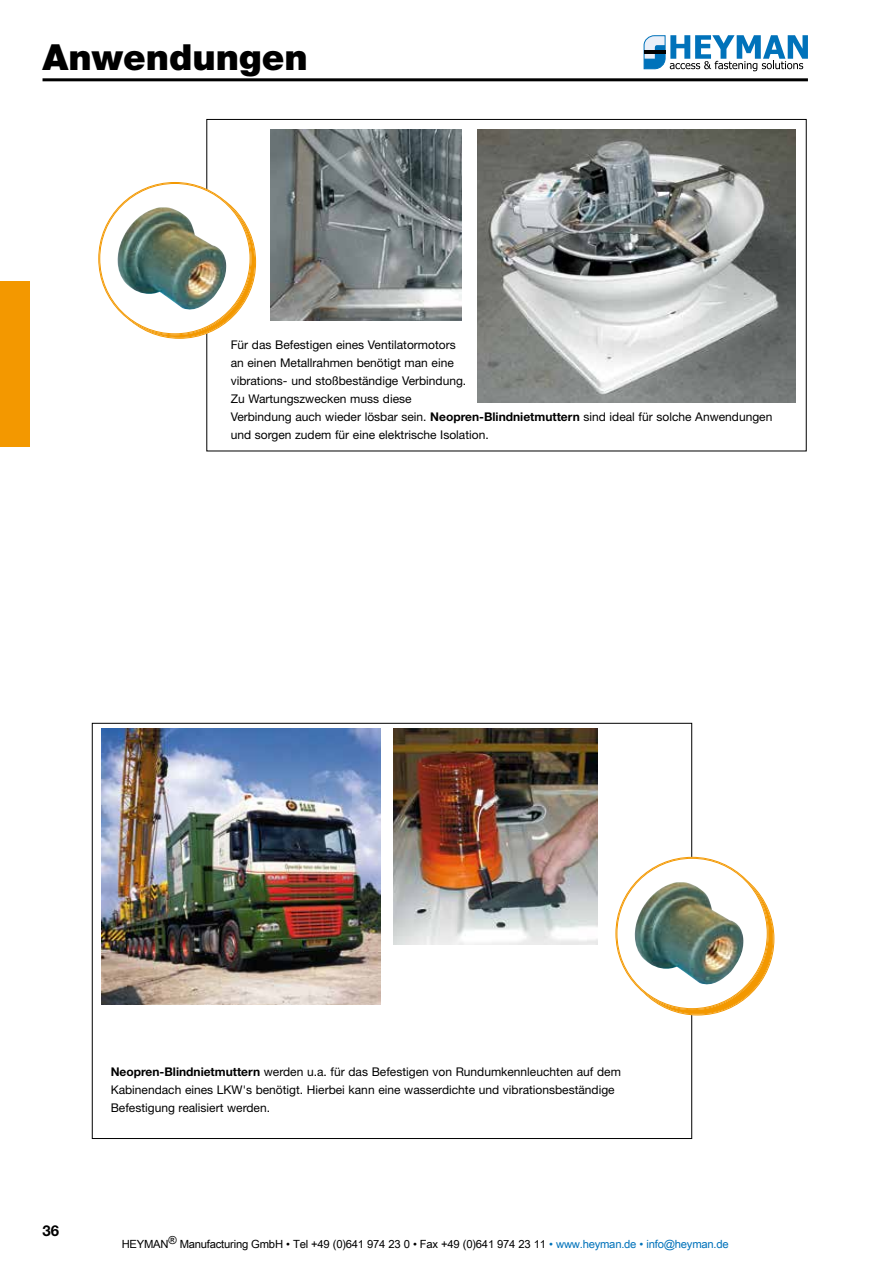
<style>
.page{position:relative;width:893px;height:1263px;background:#fff}
.page>*{position:absolute;margin:0;border:0;box-sizing:border-box;transform-origin:0 0}
.t1{font:900 36px "Helvetica Neue";color:#000}
.t2{font:700 15px "Helvetica Neue";color:#000}
.t3{font:12px/18px "Helvetica Neue";color:#000}
.t4{font:11.25px "Arial Unicode MS";letter-spacing:-.02em;color:#000}
.s1{font-weight:700}
.s2{color:#0072ba}
</style>
<div class="page">
<hr style="left:43px;top:78px;width:765px;height:3px;background:#000">
<svg style="left:644px;top:35px;width:164px;height:36px"></svg>
<hr style="left:644px;top:51px;width:22px;height:3px;background:#000">
<img style="left:393px;top:729px;width:204px;height:215px">
<svg style="left:622px;top:863px;width:151px;height:151px"></svg>
<div style="left:616px;top:858px;width:152px;height:151px;background:#fff;border-radius:50%"></div>
<img style="left:623px;top:882px;width:121px;height:106px">
<img style="left:102px;top:729px;width:279px;height:275px">
<div style="left:0;top:281px;width:30px;height:165px;background:#f39800"></div>
<img style="left:477px;top:130px;width:319px;height:273px">
<img style="left:270px;top:130px;width:191px;height:191px">
<svg style="left:104px;top:186px;width:151px;height:152px"></svg>
<div style="left:99px;top:183px;width:152px;height:151px;background:#fff;border-radius:50%"></div>
<img style="left:105px;top:207px;width:122px;height:106px">
<h1 class="t1" style="left:43px;top:36px;width:267px">Anwendungen</h1>
<p class="t3" style="left:231px;top:336px;width:543px">Für das Befestigen eines Ventilatormotors<br>an einen Metallrahmen benötigt man eine<br>vibrations- und stoßbeständige Verbindung.<br>Zu Wartungszwecken muss diese<br>Verbindung auch wieder lösbar sein. <span class="s1">Neopren-Blindnietmuttern</span> sind ideal für solche Anwendungen und sorgen zudem für eine elektrische Isolation.</p>
<p class="t2" style="left:43px;top:1222px;width:18px">36</p>
<p class="t3" style="left:111px;top:1062px;width:512px"><span class="s1">Neopren-Blindnietmuttern</span> werden u.a. für das Befestigen von Rundumkennleuchten auf dem<br>Kabinendach eines LKW's benötigt. Hierbei kann eine wasserdichte und vibrationsbeständige<br>Befestigung realisiert werden.</p>
<p class="t4" style="left:122px;top:1235px;width:609px">HEYMAN® Manufacturing GmbH • Tel +49 (0)641 974 23 0 • Fax +49 (0)641 974 23 11 <span class="s2">• www.heyman.de • info@heyman.de</span></p>
</div>
